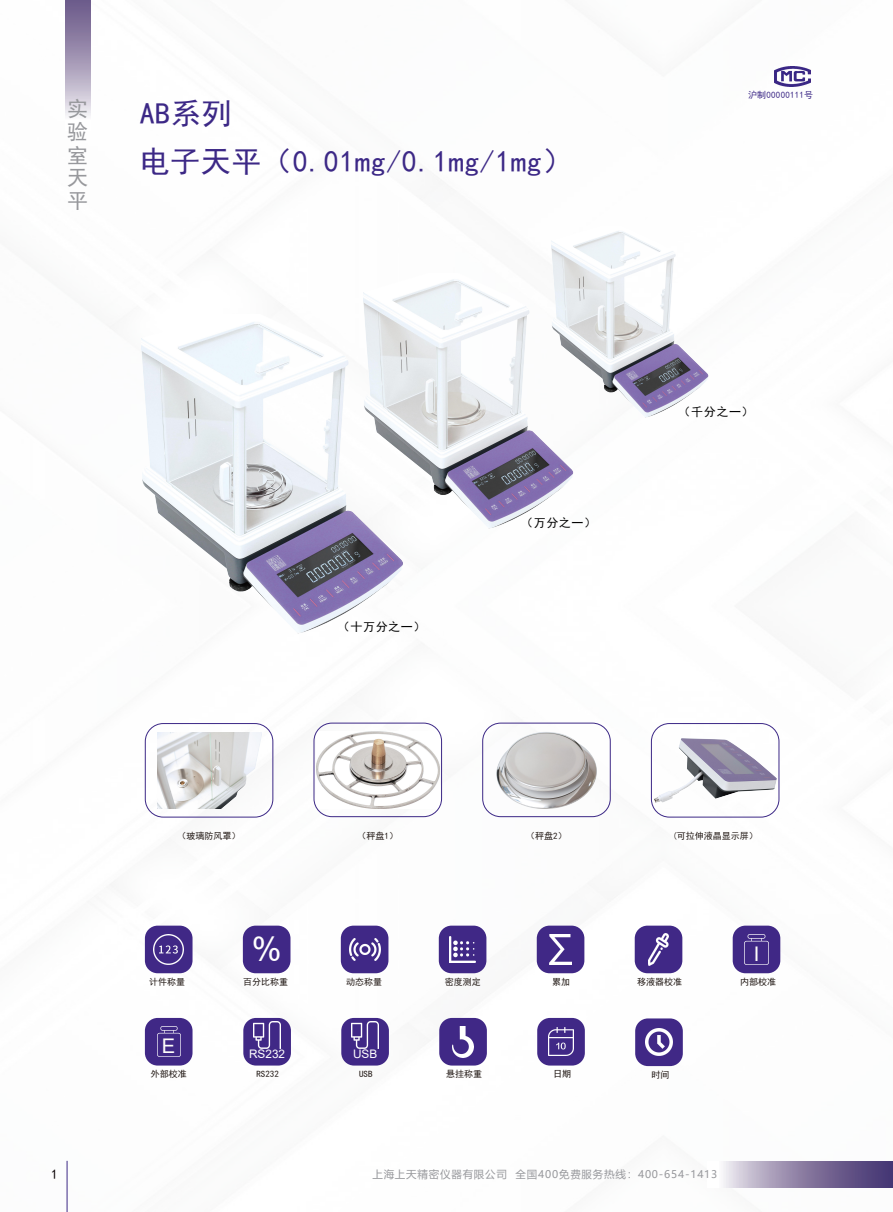
<style>
.page{position:relative;width:893px;height:1212px;background:#fff}
.page>*{position:absolute;margin:0;border:0;box-sizing:border-box;transform-origin:0 0}
.t1{font:33.6px "Arial";color:#fff}
.t2{font:30px/48px "Sim Hei";letter-spacing:.02em;color:#3c2886}
.t3{font:21px/23px "Sim Hei";color:#97989c;text-align:justify}
.t4{font:20.1px "Arial";color:#fffefa}
.t5{font:13.5px "Sim Hei";color:#0a0305}
.t6{font:12px "Sim Hei";letter-spacing:.05em;color:#030303}
.t7{font:11.7px "Arial";color:#fff}
.t8{font:10.5px "Microsoft Ya Hei";letter-spacing:.075em;color:#97989c}
.t9{font:9px "Sim Hei";color:#211814}
.t10{font:9px "Sim Hei";letter-spacing:.025em;color:#3c2886}
</style>
<div class="page">
<div style="left:65px;top:0;width:26px;height:130px;background:linear-gradient(to bottom,#614d81,#fdfcfd)"></div>
<hr style="left:67px;top:1161px;width:1px;height:51px;background:#3c2886">
<svg style="left:723px;top:1161px;width:170px;height:26px;background:#8c80a5"></svg>
<div style="left:145px;top:925px;width:48px;height:48px;background:#402886;border-radius:13px"></div>
<img style="left:154px;top:934px;width:30px;height:30px">
<div style="left:243px;top:925px;width:47px;height:48px;background:#402886;border-radius:13px"></div>
<div style="left:341px;top:925px;width:47px;height:48px;background:#402886;border-radius:13px"></div>
<img style="left:349px;top:938px;width:31px;height:23px">
<div style="left:439px;top:925px;width:47px;height:48px;background:#402886;border-radius:13px"></div>
<img style="left:449px;top:936px;width:27px;height:27px">
<div style="left:537px;top:925px;width:47px;height:48px;background:#402886;border-radius:13px"></div>
<img style="left:550px;top:934px;width:21px;height:31px">
<div style="left:635px;top:925px;width:47px;height:48px;background:#402886;border-radius:13px"></div>
<img style="left:648px;top:934px;width:21px;height:31px">
<div style="left:733px;top:925px;width:47px;height:48px;background:#402886;border-radius:13px"></div>
<img style="left:745px;top:934px;width:23px;height:30px">
<div style="left:145px;top:1018px;width:48px;height:47px;background:#402886;border-radius:13px"></div>
<img style="left:157px;top:1027px;width:23px;height:29px">
<div style="left:243px;top:1018px;width:48px;height:47px;background:#402886;border-radius:13px"></div>
<img style="left:254px;top:1022px;width:27px;height:26px">
<div style="left:341px;top:1018px;width:48px;height:47px;background:#402886;border-radius:13px"></div>
<img style="left:352px;top:1022px;width:27px;height:26px">
<div style="left:439px;top:1018px;width:48px;height:47px;background:#402886;border-radius:13px"></div>
<img style="left:452px;top:1026px;width:22px;height:31px">
<div style="left:537px;top:1018px;width:48px;height:47px;background:#402886;border-radius:13px"></div>
<img style="left:549px;top:1027px;width:24px;height:29px">
<div style="left:635px;top:1018px;width:48px;height:48px;background:#402886;border-radius:13px"></div>
<img style="left:646px;top:1029px;width:26px;height:26px">
<img style="left:774px;top:66px;width:36px;height:20px">
<img style="left:552px;top:231px;width:157px;height:187px">
<img style="left:364px;top:273px;width:209px;height:256px">
<img style="left:142px;top:314px;width:262px;height:319px">
<img style="left:157px;top:732px;width:104px;height:76px">
<div style="left:145px;top:723px;width:128px;height:94px;border:1px solid #3c2886;border-radius:18px"></div>
<img style="left:316px;top:732px;width:123px;height:76px">
<div style="left:314px;top:723px;width:128px;height:94px;border:1px solid #3c2886;border-radius:18px"></div>
<img style="left:497px;top:732px;width:99px;height:76px">
<div style="left:482px;top:723px;width:129px;height:94px;border:1px solid #3c2886;border-radius:18px"></div>
<img style="left:654px;top:738px;width:122px;height:64px">
<div style="left:651px;top:723px;width:128px;height:94px;border:1px solid #3c2886;border-radius:18px"></div>
<h3 class="t3" style="left:67px;top:98px;width:22px">实验室天平</h3>
<h2 class="t2" style="left:140px;top:89px;width:434px">AB系列<br>电子天平（0.01mg/0.1mg/1mg）</h2>
<h3 class="t6" style="left:338px;top:621px;width:89px">（十万分之一）</h3>
<h3 class="t6" style="left:521px;top:516px;width:76px">（万分之一）</h3>
<p class="t10" style="left:748px;top:90px;width:67px">沪制00000111号</p>
<h3 class="t6" style="left:679px;top:406px;width:76px">（千分之一）</h3>
<h3 class="t5" style="left:51px;top:1167px;width:8px">1</h3>
<p class="t9" style="left:178px;top:831px;width:64px">（玻璃防风罩）</p>
<p class="t9" style="left:357px;top:831px;width:42px">（秤盘1）</p>
<p class="t9" style="left:526px;top:831px;width:42px">（秤盘2）</p>
<p class="t9" style="left:672px;top:831px;width:87px">(可拉伸液晶显示屏）</p>
<p class="t9" style="left:149px;top:978px;width:37px">计件称量</p>
<h3 class="t4" style="left:162px;top:1032px;width:15px">E</h3>
<p class="t9" style="left:151px;top:1069px;width:37px">外部校准</p>
<h1 class="t1" style="left:252px;top:926px;width:31px">%</h1>
<p class="t9" style="left:243px;top:978px;width:46px">百分比称重</p>
<p class="t9" style="left:346px;top:978px;width:37px">动态称量</p>
<p class="t9" style="left:445px;top:978px;width:37px">密度测定</p>
<p class="t9" style="left:552px;top:978px;width:19px">累加</p>
<p class="t9" style="left:637px;top:978px;width:46px">移液器校准</p>
<p class="t9" style="left:740px;top:978px;width:37px">内部校准</p>
<h3 class="t4" style="left:754px;top:940px;width:7px">I</h3>
<p class="t7" style="left:249px;top:1046px;width:37px">RS232</p>
<p class="t9" style="left:256px;top:1069px;width:24px">RS232</p>
<p class="t7" style="left:353px;top:1046px;width:26px">USB</p>
<p class="t9" style="left:359px;top:1069px;width:15px">USB</p>
<p class="t9" style="left:446px;top:1069px;width:37px">悬挂称重</p>
<p class="t9" style="left:553px;top:1069px;width:19px">日期</p>
<p class="t9" style="left:651px;top:1070px;width:19px">时间</p>
<p class="t8" style="left:372px;top:1167px;width:346px">上海上天精密仪器有限公司 全国400免费服务热线：400-654-1413</p>
</div>
